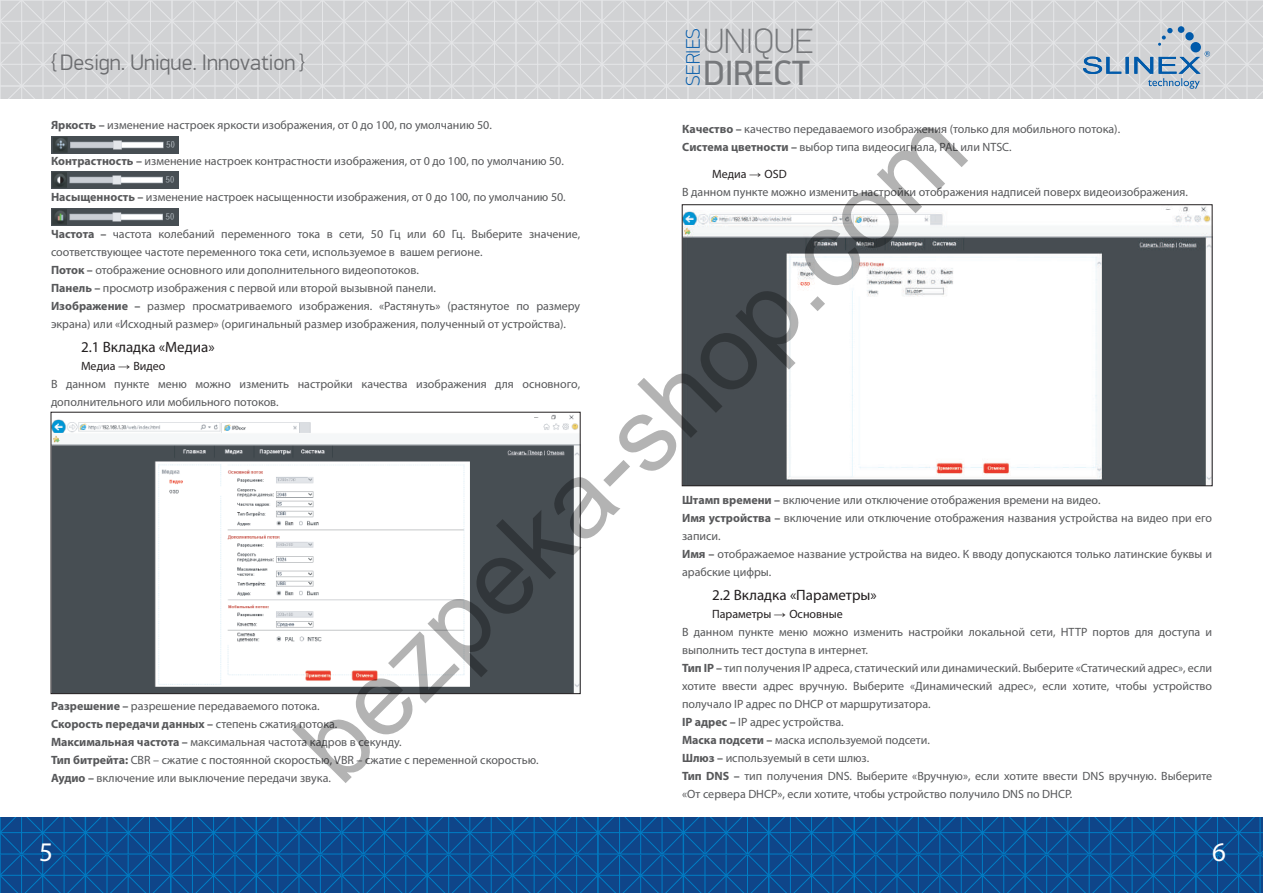
<style>
.page{position:relative;width:1263px;height:893px;background:#fff}
.page>*{position:absolute;margin:0;border:0;box-sizing:border-box;transform-origin:0 0}
.t1{font:105.75px "Arial";color:rgb(0 0 0/.3)}
.t2{font:100 35.25px "PF Din Display Pro";color:#76787b}
.t3{font:35.25px "PF Din Display Pro";color:#76787b}
.t4{font:27px "Myriad Pro";color:#fff}
.t5{font:300 22.5px "PF Din Display Pro";color:#6c6d70}
.t6{font:100 19.65px "PF Din Display Pro";color:#015aaa}
.t7{font:15px "Myriad Pro";color:#231f20}
.t8{font:12px/18px "Myriad Pro";color:#57585a}
.s1{font-weight:700}
.s2{color:#231f20}
.s3{font-family:"Arial";color:#231f20}
</style>
<div class="page">
<svg style="left:0;top:818px;width:1263px;height:75px;background:#0c4d91"></svg>
<svg style="left:0;top:0;width:1263px;height:98px;background:#d4d5d7"></svg>
<div style="left:1178px;top:26px;width:6px;height:7px;background:#015aaa;border-radius:50%"></div>
<svg style="left:1083px;top:28px;width:127px;height:61px;background:#b6c3d0"></svg>
<img style="left:51px;top:136px;width:128px;height:17px">
<img style="left:51px;top:171px;width:128px;height:17px">
<img style="left:51px;top:208px;width:128px;height:17px">
<img style="left:53px;top:414px;width:525px;height:278px">
<div style="left:51px;top:412px;width:529px;height:282px;border:1px solid #231f20"></div>
<img style="left:684px;top:207px;width:526px;height:277px">
<div style="left:682px;top:205px;width:530px;height:281px;border:1px solid #231f20"></div>
<h3 class="t5" style="left:51px;top:49px;width:255px">{ Design. Unique. Innovation }</h3>
<h3 class="t6" style="left:682px;top:86px;width:59px;rotate:-90deg">SERIES</h3>
<h2 class="t2" style="left:703px;top:21px;width:112px">UNIQUE</h2>
<h2 class="t3" style="left:703px;top:52px;width:108px">DIRECT</h2>
<p class="t8" style="left:51px;top:116px;width:442px"><span class="s1">Яркость –</span> изменение настроек яркости изображения, от 0 до 100, по умолчанию 50.</p>
<p class="t8" style="left:51px;top:152px;width:514px"><span class="s1">Контрастность –</span> изменение настроек контрастности изображения, от 0 до 100, по умолчанию 50.</p>
<p class="t8" style="left:51px;top:188px;width:516px"><span class="s1">Насыщенность –</span> изменение настроек насыщенности изображения, от 0 до 100, по умолчанию 50.</p>
<p class="t8" style="left:51px;top:224px;width:531px"><span class="s1">Частота –</span> частота колебаний переменного тока в сети, 50 Гц или 60 Гц. Выберите значение, соответствующее частоте переменного тока сети, используемое в вашем регионе.<br><span class="s1">Поток –</span> отображение основного или дополнительного видеопотоков.<br><span class="s1">Панель –</span> просмотр изображения с первой или второй вызывной панели.<br><span class="s1">Изображение –</span> размер просматриваемого изображения. «Растянуть» (растянутое по размеру экрана) или «Исходный размер» (оригинальный размер изображения, полученный от устройства).</p>
<p class="t7" style="left:81px;top:337px;width:135px">2.1 Вкладка «Медиа»</p>
<p class="t8" style="left:51px;top:356px;width:531px;text-indent:30px"><span class="s2">Медиа</span> <span class="s3">→</span> <span class="s2">Видео<br></span>В данном пункте меню можно изменить настройки качества изображения для основного, дополнительного или мобильного потоков.</p>
<h1 class="t1" style="left:265px;top:713px;width:895px;rotate:-45deg">bezpeka-shop.com</h1>
<p class="t8" style="left:682px;top:120px;width:439px"><span class="s1">Качество –</span> качество передаваемого изображения (только для мобильного потока).<br><span class="s1">Система цветности –</span> выбор типа видеосигнала, PAL или NTSC.</p>
<p class="t8" style="left:682px;top:165px;width:507px;text-indent:30px"><span class="s2">Медиа</span> <span class="s3">→</span> <span class="s2">OSD<br></span>В данном пункте можно изменить настройки отображения надписей поверх видеоизображения.</p>
<p class="t8" style="left:682px;top:491px;width:532px"><span class="s1">Штамп времени –</span> включение или отключение отображения времени на видео.<br><span class="s1">Имя устройства –</span> включение или отключение отображения названия устройства на видео при его записи.<br><span class="s1">Имя –</span> отображаемое название устройства на видео. К вводу допускаются только латинские буквы и арабские цифры.</p>
<p class="t7" style="left:712px;top:585px;width:166px">2.2 Вкладка «Параметры»</p>
<p class="t8" style="left:682px;top:605px;width:532px;text-indent:30px"><span class="s2">Параметры</span> <span class="s3">→</span> <span class="s2">Основные<br></span>В данном пункте меню можно изменить настройки локальной сети, HTTP портов для доступа и выполнить тест доступа в интернет.<br><span class="s1">Тип IP –</span> тип получения IP адреса, статический или динамический. Выберите «Статический адрес», если хотите ввести адрес вручную. Выберите «Динамический адрес», если хотите, чтобы устройство получало IP адрес по DHCP от маршрутизатора.<br><span class="s1">IP адрес –</span> IP адрес устройства.<br><span class="s1">Маска подсети –</span> маска используемой подсети.<br><span class="s1">Шлюз –</span> используемый в сети шлюз.<br><span class="s1">Тип DNS –</span> тип получения DNS. Выберите «Вручную», если хотите ввести DNS вручную. Выберите «От сервера DHCP», если хотите, чтобы устройство получило DNS по DHCP.</p>
<p class="t8" style="left:51px;top:697px;width:489px"><span class="s1">Разрешение –</span> разрешение передаваемого потока.<br><span class="s1">Скорость передачи данных –</span> степень сжатия потока.<br><span class="s1">Максимальная частота –</span> максимальная частота кадров в секунду.<br><span class="s1">Тип битрейта:</span> CBR – сжатие с постоянной скоростью, VBR – сжатие с переменной скоростью.<br><span class="s1">Аудио –</span> включение или выключение передачи звука.</p>
<h3 class="t4" style="left:39px;top:835px;width:15px">5</h3>
<h3 class="t4" style="left:1212px;top:835px;width:15px">6</h3>
</div>
